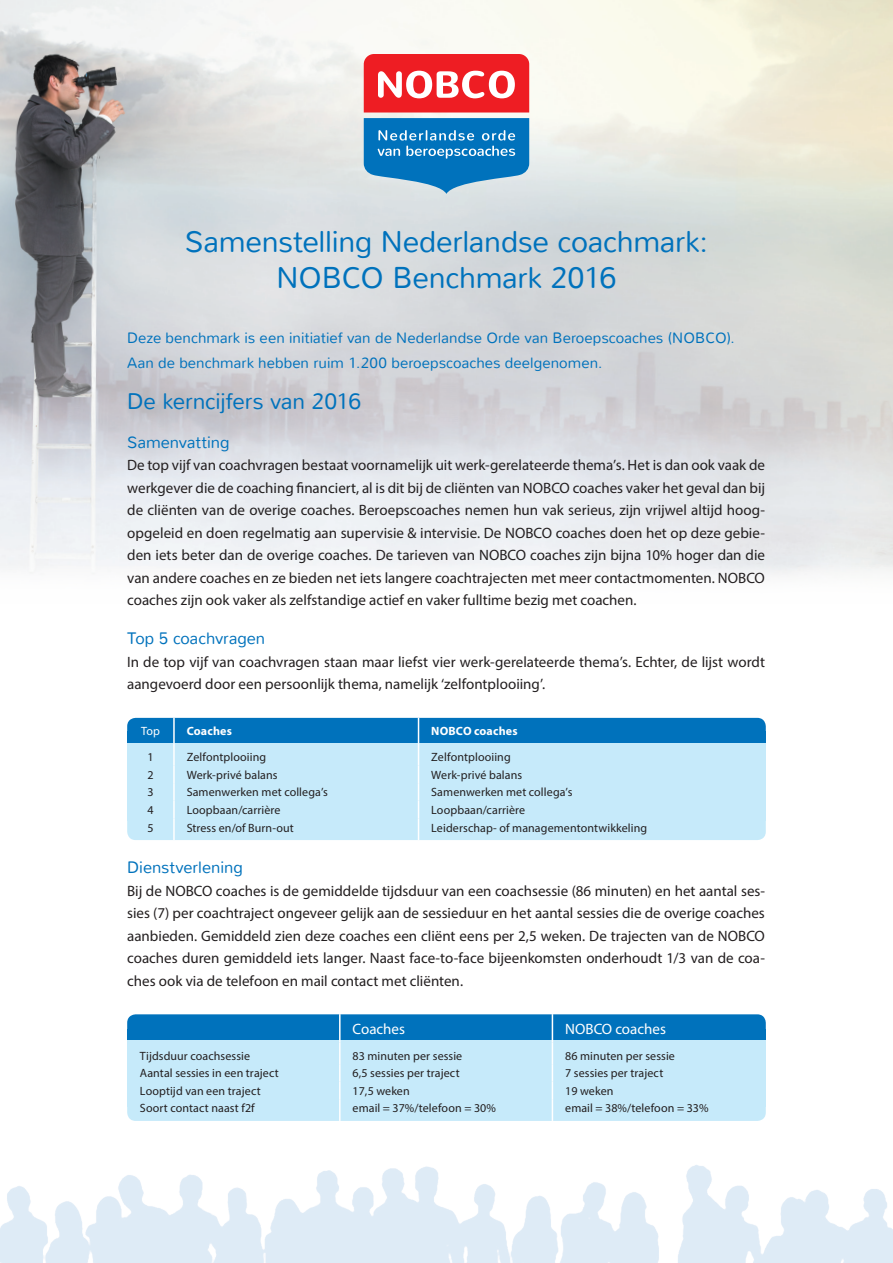
<style>
.page{position:relative;width:893px;height:1263px;background:#fff}
.page>*{position:absolute;margin:0;border:0;box-sizing:border-box;transform-origin:0 0}
.t1{font:300 30px/36px "Nunito";letter-spacing:-.01em;color:#0072bc;text-align:center}
.t2{font:300 22.5px "Nunito";letter-spacing:-.01em;color:#0072bc}
.t3{font:300 16.5px "Nunito";letter-spacing:-.005em;color:#0072bc}
.t4{font:15px/22.5px "Myriad Pro";color:#231f20;text-align:justify}
.t5{font:300 15px/24.8px "Nunito";letter-spacing:.005em;color:#0072bc}
.t6{font:15px "Myriad Pro";color:#fff}
.t7{font:12px "Myriad Pro";letter-spacing:.01em;color:#231f20}
.t8{font:700 12px "Myriad Pro";letter-spacing:.015em;color:#fff}
.t9{font:12px "Myriad Pro";color:#fff}
</style>
<div class="page">
<img style="left:0;top:1115px;width:893px;height:148px">
<div style="left:127px;top:1014px;width:639px;height:24px;background:#0072bc;border-radius:9px"></div>
<div style="left:127px;top:1029px;width:639px;height:11px;background:#0072bc"></div>
<div style="left:127px;top:1073px;width:639px;height:48px;background:#c6eafa;border-radius:9px"></div>
<div style="left:127px;top:1040px;width:639px;height:67px;background:#c6eafa"></div>
<div style="left:127px;top:718px;width:639px;height:24px;background:#0072bc;border-radius:9px"></div>
<div style="left:127px;top:731px;width:639px;height:13px;background:#0072bc"></div>
<div style="left:127px;top:794px;width:639px;height:46px;background:#c6eafa;border-radius:9px"></div>
<div style="left:127px;top:744px;width:639px;height:77px;background:#c6eafa"></div>
<img style="left:0;top:0;width:893px;height:576px">
<svg style="left:364px;top:54px;width:165px;height:140px;background:#8e7796"></svg>
<hr style="left:173px;top:744px;width:2px;height:22px;background:#fff">
<svg style="left:173px;top:766px;width:2px;height:52px"></svg>
<hr style="left:173px;top:818px;width:2px;height:22px;background:#fff">
<hr style="left:173px;top:718px;width:2px;height:26px;background:#fff">
<svg style="left:418px;top:718px;width:1px;height:122px"></svg>
<hr style="left:339px;top:1042px;width:2px;height:22px;background:#fff">
<svg style="left:339px;top:1064px;width:2px;height:35px"></svg>
<hr style="left:339px;top:1099px;width:2px;height:22px;background:#fff">
<hr style="left:339px;top:1014px;width:2px;height:28px;background:#fff">
<svg style="left:552px;top:1014px;width:1px;height:107px"></svg>
<h1 class="t1" style="left:185px;top:224px;width:524px">Samenstelling Nederlandse coachmark:<br>NOBCO Benchmark 2016</h1>
<p class="t5" style="left:127px;top:325px;width:609px">Deze benchmark is een initiatief van de Nederlandse Orde van Beroepscoaches (NOBCO).<br>Aan de benchmark hebben ruim 1.200 beroepscoaches deelgenomen.</p>
<h2 class="t2" style="left:127px;top:387px;width:236px">De kerncijfers van 2016</h2>
<p class="t3" style="left:127px;top:432px;width:104px">Samenvatting</p>
<p class="t4" style="left:127px;top:454px;width:639px">De top vijf van coachvragen bestaat voornamelijk uit werk-gerelateerde thema’s. Het is dan ook vaak de werkgever die de coaching financiert, al is dit bij de cliënten van NOBCO coaches vaker het geval dan bij de cliënten van de overige coaches. Beroepscoaches nemen hun vak serieus, zijn vrijwel altijd hoog&shy;opgeleid en doen regelmatig aan supervisie &amp; intervisie. De NOBCO coaches doen het op deze gebie&shy;den iets beter dan de overige coaches. De tarieven van NOBCO coaches zijn bijna 10% hoger dan die van andere coaches en ze bieden net iets langere coachtrajecten met meer contactmomenten. NOBCO coaches zijn ook vaker als zelfstandige actief en vaker fulltime bezig met coachen.</p>
<p class="t3" style="left:127px;top:628px;width:140px">Top 5 coachvragen</p>
<p class="t4" style="left:127px;top:650px;width:639px">In de top vijf van coachvragen staan maar liefst vier werk-gerelateerde thema’s. Echter, de lijst wordt aangevoerd door een persoonlijk thema, namelijk ‘zelfontplooiing’.</p>
<p class="t9" style="left:141px;top:724px;width:20px">Top</p>
<p class="t8" style="left:187px;top:723px;width:47px">Coaches</p>
<p class="t8" style="left:431px;top:723px;width:88px">NOBCO coaches</p>
<p class="t7" style="left:147px;top:750px;width:8px">1</p>
<p class="t7" style="left:187px;top:750px;width:81px">Zelfontplooiing</p>
<p class="t7" style="left:431px;top:750px;width:81px">Zelfontplooiing</p>
<p class="t7" style="left:147px;top:767px;width:8px">2</p>
<p class="t7" style="left:187px;top:767px;width:92px">Werk-privé balans</p>
<p class="t7" style="left:431px;top:767px;width:92px">Werk-privé balans</p>
<p class="t7" style="left:147px;top:785px;width:8px">3</p>
<p class="t7" style="left:187px;top:785px;width:143px">Samenwerken met collega’s</p>
<p class="t7" style="left:431px;top:785px;width:143px">Samenwerken met collega’s</p>
<p class="t7" style="left:147px;top:802px;width:8px">4</p>
<p class="t7" style="left:187px;top:802px;width:95px">Loopbaan/carrière</p>
<p class="t7" style="left:431px;top:802px;width:95px">Loopbaan/carrière</p>
<p class="t7" style="left:147px;top:820px;width:8px">5</p>
<p class="t7" style="left:187px;top:820px;width:109px">Stress en/of Burn-out</p>
<p class="t7" style="left:431px;top:820px;width:217px">Leiderschap- of managementontwikkeling</p>
<p class="t3" style="left:127px;top:857px;width:117px">Dienstverlening</p>
<p class="t4" style="left:127px;top:879px;width:639px">Bij de NOBCO coaches is de gemiddelde tijdsduur van een coachsessie (86 minuten) en het aantal ses&shy;sies (7) per coachtraject ongeveer gelijk aan de sessieduur en het aantal sessies die de overige coaches aanbieden. Gemiddeld zien deze coaches een cliënt eens per 2,5 weken. De trajecten van de NOBCO coaches duren gemiddeld iets langer. Naast face-to-face bijeenkomsten onderhoudt 1/3 van de coa&shy;ches ook via de telefoon en mail contact met cliënten.</p>
<p class="t6" style="left:353px;top:1019px;width:54px">Coaches</p>
<p class="t6" style="left:565px;top:1019px;width:102px">NOBCO coaches</p>
<p class="t7" style="left:140px;top:1048px;width:112px">Tijdsduur coachsessie</p>
<p class="t7" style="left:353px;top:1048px;width:111px">83 minuten per sessie</p>
<p class="t7" style="left:565px;top:1048px;width:111px">86 minuten per sessie</p>
<p class="t7" style="left:140px;top:1066px;width:140px">Aantal sessies in een traject</p>
<p class="t7" style="left:353px;top:1066px;width:109px">6,5 sessies per traject</p>
<p class="t7" style="left:565px;top:1066px;width:100px">7 sessies per traject</p>
<p class="t7" style="left:140px;top:1083px;width:122px">Looptijd van een traject</p>
<p class="t7" style="left:353px;top:1083px;width:59px">17,5 weken</p>
<p class="t7" style="left:565px;top:1083px;width:50px">19 weken</p>
<p class="t7" style="left:140px;top:1101px;width:116px">Soort contact naast f2f</p>
<p class="t7" style="left:353px;top:1101px;width:145px">email = 37%/telefoon = 30%</p>
<p class="t7" style="left:565px;top:1101px;width:145px">email = 38%/telefoon = 33%</p>
</div>
